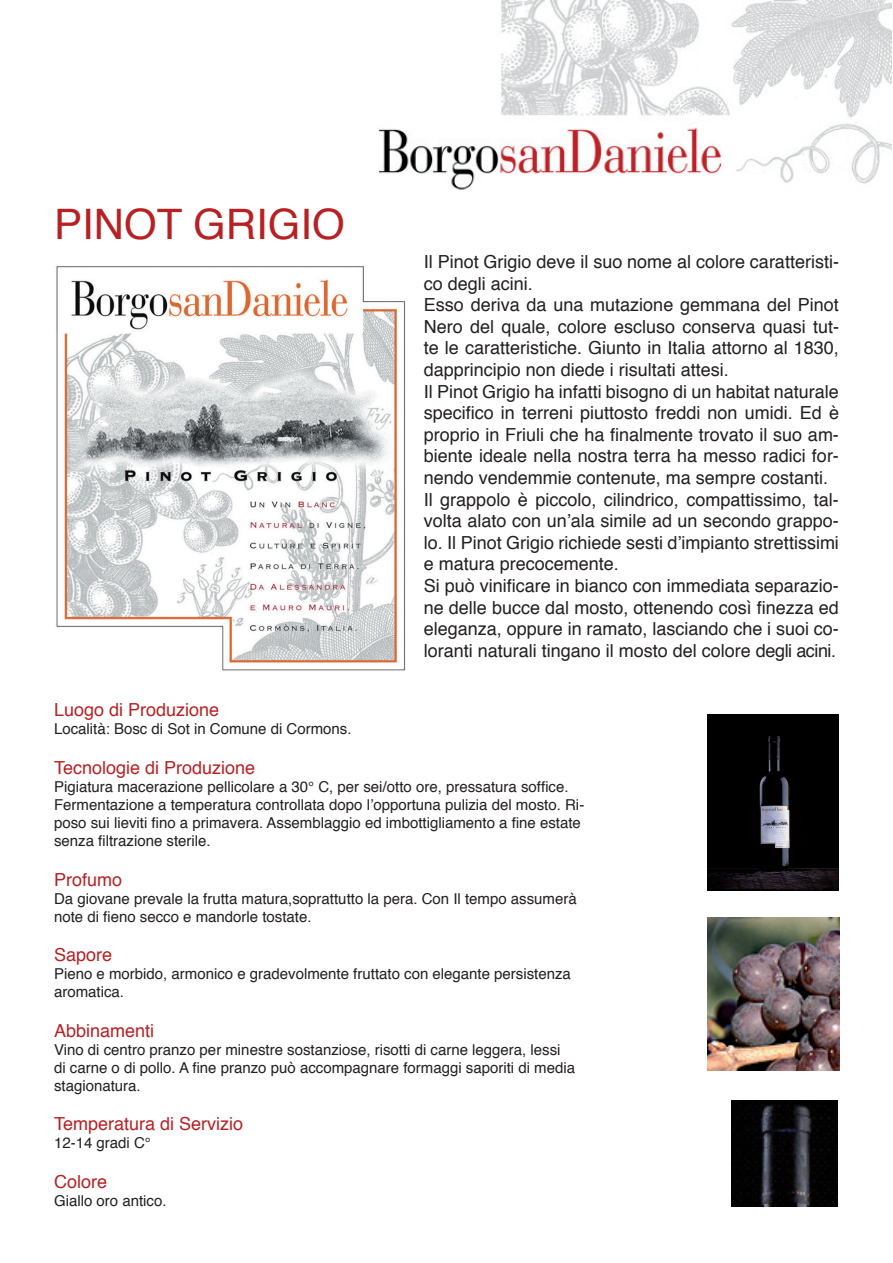
<style>
.page{position:relative;width:893px;height:1263px;background:#fff}
.page>*{position:absolute;margin:0;border:0;box-sizing:border-box;transform-origin:0 0}
.t1{font:42px "Helvetica";color:#b72124}
.t2{font:18px/21.6px "Helvetica";color:#231f20}
.t3{font:18px "Helvetica";color:#b72124}
.t4{font:15px/18px "Helvetica";color:#231f20}
</style>
<div class="page">
<img style="left:56px;top:266px;width:350px;height:405px">
<img style="left:379px;top:0;width:513px;height:190px">
<img style="left:707px;top:714px;width:132px;height:176px">
<img style="left:707px;top:917px;width:132px;height:153px">
<img style="left:731px;top:1100px;width:107px;height:107px">
<h1 class="t1" style="left:54px;top:196px;width:292px">PINOT GRIGIO</h1>
<p class="t2" style="left:424px;top:252px;width:417px">Il Pinot Grigio deve il suo nome al colore caratteristi&shy;co degli acini.<br>Esso deriva da una mutazione gemmana del Pinot Nero del quale, colore escluso conserva quasi tut&shy;te le caratteristiche. Giunto in Italia attorno al 1830, dapprincipio non diede i risultati attesi.<br>Il Pinot Grigio ha infatti bisogno di un habitat naturale specifico in terreni piuttosto freddi non umidi. Ed è proprio in Friuli che ha finalmente trovato il suo am&shy;biente ideale nella nostra terra ha messo radici for&shy;nendo vendemmie contenute, ma sempre costanti.<br>Il grappolo è piccolo, cilindrico, compattissimo, tal&shy;volta alato con un’ala simile ad un secondo grappo&shy;lo. Il Pinot Grigio richiede sesti d’impianto strettissimi e matura precocemente.<br>Si può vinificare in bianco con immediata separazio&shy;ne delle bucce dal mosto, ottenendo così finezza ed eleganza, oppure in ramato, lasciando che i suoi co&shy;loranti naturali tingano il mosto del colore degli acini.</p>
<p class="t3" style="left:54px;top:698px;width:167px">Luogo di Produzione</p>
<p class="t4" style="left:54px;top:721px;width:299px">Località: Bosc di Sot in Comune di Cormons.</p>
<p class="t3" style="left:54px;top:755px;width:203px">Tecnologie di Produzione</p>
<p class="t4" style="left:54px;top:779px;width:532px">Pigiatura macerazione pellicolare a 30° C, per sei/otto ore, pressatura soffice.<br>Fermentazione a temperatura controllata dopo l’opportuna pulizia del mosto. Ri&shy;poso sui lieviti fino a primavera. Assemblaggio ed imbottigliamento a fine estate senza filtrazione sterile.</p>
<p class="t3" style="left:54px;top:867px;width:70px">Profumo</p>
<p class="t4" style="left:54px;top:890px;width:524px">Da giovane prevale la frutta matura,soprattutto la pera. Con Il tempo assumerà note di fieno secco e mandorle tostate.</p>
<p class="t3" style="left:54px;top:943px;width:60px">Sapore</p>
<p class="t4" style="left:54px;top:966px;width:518px">Pieno e morbido, armonico e gradevolmente fruttato con elegante persistenza aromatica.</p>
<p class="t3" style="left:54px;top:1018px;width:102px">Abbinamenti</p>
<p class="t4" style="left:54px;top:1041px;width:523px">Vino di centro pranzo per minestre sostanziose, risotti di carne leggera, lessi di carne o di pollo. A fine pranzo può accompagnare formaggi saporiti di media stagionatura.</p>
<p class="t3" style="left:54px;top:1112px;width:191px">Temperatura di Servizio</p>
<p class="t4" style="left:54px;top:1135px;width:98px">12-14 gradi C°</p>
<p class="t3" style="left:54px;top:1169px;width:55px">Colore</p>
<p class="t4" style="left:54px;top:1193px;width:114px">Giallo oro antico.</p>
</div>
